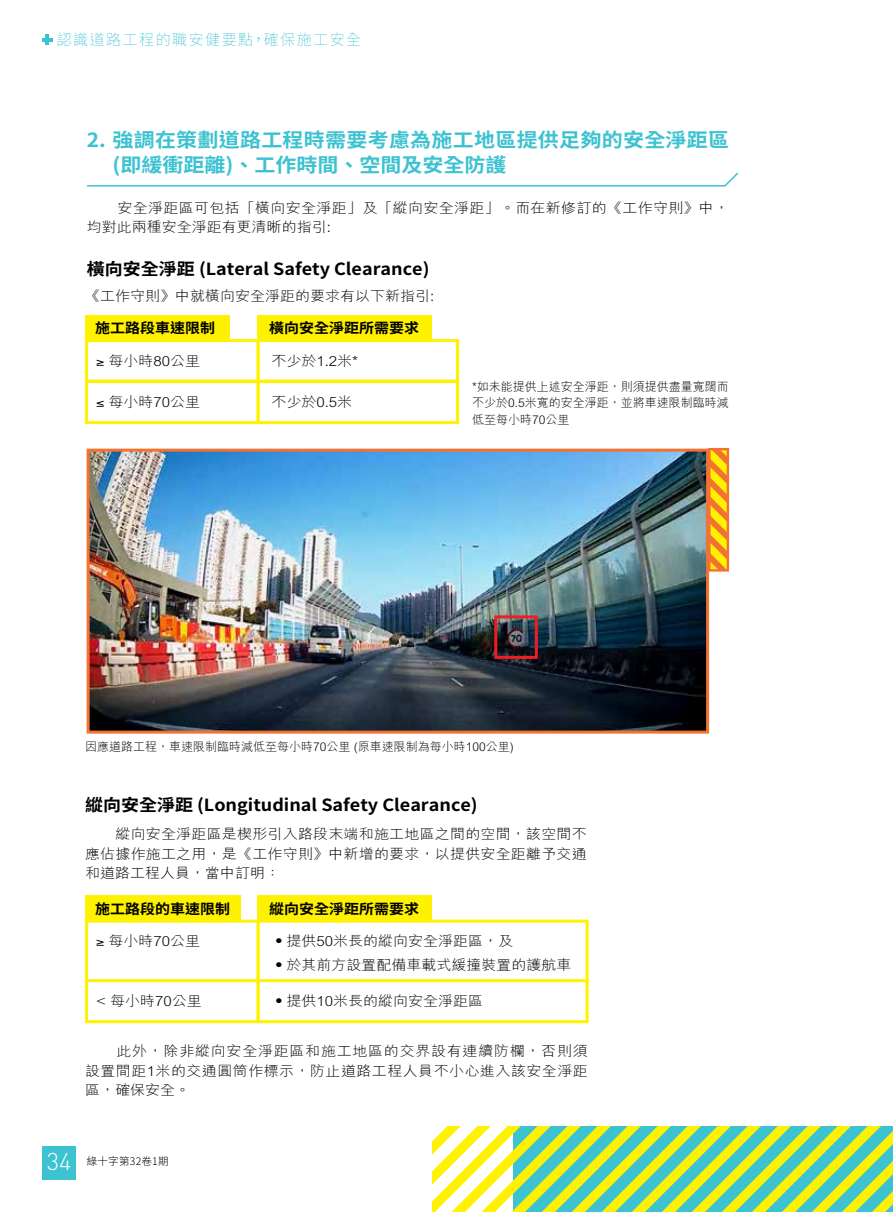
<style>
.page{position:relative;width:893px;height:1212px;background:#fff}
.page>*{position:absolute;margin:0;border:0;box-sizing:border-box;transform-origin:0 0}
.t1{font:300 24px "DIN";color:#fff}
.t2{font:700 19.5px/25.5px "Noto Sans CJ Ktc";letter-spacing:.015em;color:#3dc2d1;scale:1.08 1}
.t3{font:700 16.8px "Noto Sans CJ Ktc";color:#000;scale:1.08 1}
.t4{font:100 15px "Noto Sans CJ Ktc";letter-spacing:.1em;color:#3dc2d1}
.t5{font:300 13.95px/19.5px "M Hei HK";color:#000;text-align:justify;scale:1.08 1}
.t6{font:300 13.95px/19.5px "M Hei HK";letter-spacing:.02em;color:#000;scale:1.08 1}
.t7{font:700 13.95px "Noto Sans CJ Ktc";color:#000;scale:1.08 1}
.t8{font:300 12px/16.5px "M Hei HK";color:#000;text-align:justify}
.t9{font:300 10.5px "Noto Sans CJ Ktc";letter-spacing:.025em;color:#000}
</style>
<div class="page">
<div style="left:85px;top:339px;width:175px;height:44px;background:#fff;border:3px solid #fff200"></div>
<div style="left:257px;top:339px;width:202px;height:44px;background:#fff;border:3px solid #fff200"></div>
<div style="left:85px;top:380px;width:175px;height:44px;background:#fff;border:3px solid #fff200"></div>
<div style="left:257px;top:380px;width:202px;height:44px;background:#fff;border:3px solid #fff200"></div>
<div style="left:85px;top:315px;width:145px;height:26px;background:#fff200"></div>
<div style="left:257px;top:315px;width:175px;height:26px;background:#fff200"></div>
<div style="left:85px;top:919px;width:175px;height:64px;background:#fff;border:3px solid #fff200"></div>
<div style="left:257px;top:919px;width:332px;height:64px;background:#fff;border:3px solid #fff200"></div>
<div style="left:85px;top:979px;width:175px;height:44px;background:#fff;border:3px solid #fff200"></div>
<div style="left:257px;top:979px;width:332px;height:44px;background:#fff;border:3px solid #fff200"></div>
<div style="left:85px;top:896px;width:156px;height:26px;background:#fff200"></div>
<div style="left:257px;top:896px;width:175px;height:26px;background:#fff200"></div>
<div style="left:42px;top:1146px;width:34px;height:33px;background:#3dc2d1"></div>
<svg style="left:46px;top:34px;width:3px;height:11px"></svg>
<hr style="left:42px;top:38px;width:11px;height:4px;background:#3dc2d1">
<svg style="left:87px;top:172px;width:652px;height:15px"></svg>
<svg style="left:432px;top:1127px;width:461px;height:85px;background:#a5dd78"></svg>
<svg style="left:711px;top:451px;width:15px;height:118px;background:#f9b816"></svg>
<div style="left:708px;top:448px;width:21px;height:124px;border:2px solid #f37232"></div>
<img style="left:91px;top:453px;width:614px;height:277px">
<div style="left:87px;top:449px;width:622px;height:285px;border:3px solid #f37232"></div>
<div style="left:494px;top:615px;width:44px;height:44px;border:3px solid #ed1d24"></div>
<p class="t4" style="left:57px;top:31px;width:306px">認識道路工程的職安健要點，確保施工安全</p>
<h2 class="t2" style="left:112px;top:127px;width:572px;text-indent:-25px">2. 強調在策劃道路工程時需要考慮為施工地區提供足夠的安全淨距區(即緩衝距離)、工作時間、空間及安全防護</h2>
<p class="t6" style="left:87px;top:197px;width:596px;text-indent:31px">安全淨距區可包括「橫向安全淨距」及「縱向安全淨距」。而在新修訂的《工作守則》中，均對此兩種安全淨距有更清晰的指引:</p>
<p class="t3" style="left:87px;top:259px;width:319px">橫向安全淨距 (Lateral Safety Clearance)</p>
<p class="t5" style="left:85px;top:286px;width:325px">《工作守則》中就橫向安全淨距的要求有以下新指引:</p>
<p class="t7" style="left:95px;top:320px;width:113px">施工路段車速限制</p>
<p class="t7" style="left:269px;top:320px;width:140px">橫向安全淨距所需要求</p>
<p class="t5" style="left:96px;top:350px;width:98px">≥ 每小時80公里</p>
<p class="t5" style="left:271px;top:350px;width:82px">不少於1.2米*</p>
<p class="t5" style="left:96px;top:391px;width:98px">≤ 每小時70公里</p>
<p class="t5" style="left:271px;top:391px;width:76px">不少於0.5米</p>
<p class="t8" style="left:472px;top:378px;width:258px">*如未能提供上述安全淨距，則須提供盡量寬闊而不少於0.5米寬的安全淨距，並將車速限制臨時減低至每小時70公里</p>
<p class="t8" style="left:85px;top:738px;width:430px">因應道路工程，車速限制臨時減低至每小時70公里 (原車速限制為每小時100公里)</p>
<p class="t3" style="left:85px;top:795px;width:365px">縱向安全淨距 (Longitudinal Safety Clearance)</p>
<p class="t5" style="left:85px;top:823px;width:466px;text-indent:30px">縱向安全淨距區是楔形引入路段末端和施工地區之間的空間，該空間不應佔據作施工之用，是《工作守則》中新增的要求，以提供安全距離予交通和道路工程人員，當中訂明：</p>
<p class="t7" style="left:95px;top:901px;width:126px">施工路段的車速限制</p>
<p class="t7" style="left:269px;top:901px;width:140px">縱向安全淨距所需要求</p>
<p class="t5" style="left:96px;top:931px;width:98px">≥ 每小時70公里</p>
<p class="t5" style="left:271px;top:931px;width:225px">•提供50米長的縱向安全淨距區，及</p>
<p class="t5" style="left:271px;top:954px;width:279px">•於其前方設置配備車載式緩撞裝置的護航車</p>
<p class="t5" style="left:96px;top:990px;width:99px">&lt; 每小時70公里</p>
<p class="t5" style="left:271px;top:990px;width:197px">•提供10米長的縱向安全淨距區</p>
<p class="t5" style="left:85px;top:1041px;width:467px;text-indent:31px">此外，除非縱向安全淨距區和施工地區的交界設有連續防欄，否則須設置間距1米的交通圓筒作標示，防止道路工程人員不小心進入該安全淨距區，確保安全。</p>
<h1 class="t1" style="left:47px;top:1146px;width:26px">34</h1>
<p class="t9" style="left:87px;top:1155px;width:83px">綠十字第32卷1期</p>
</div>
